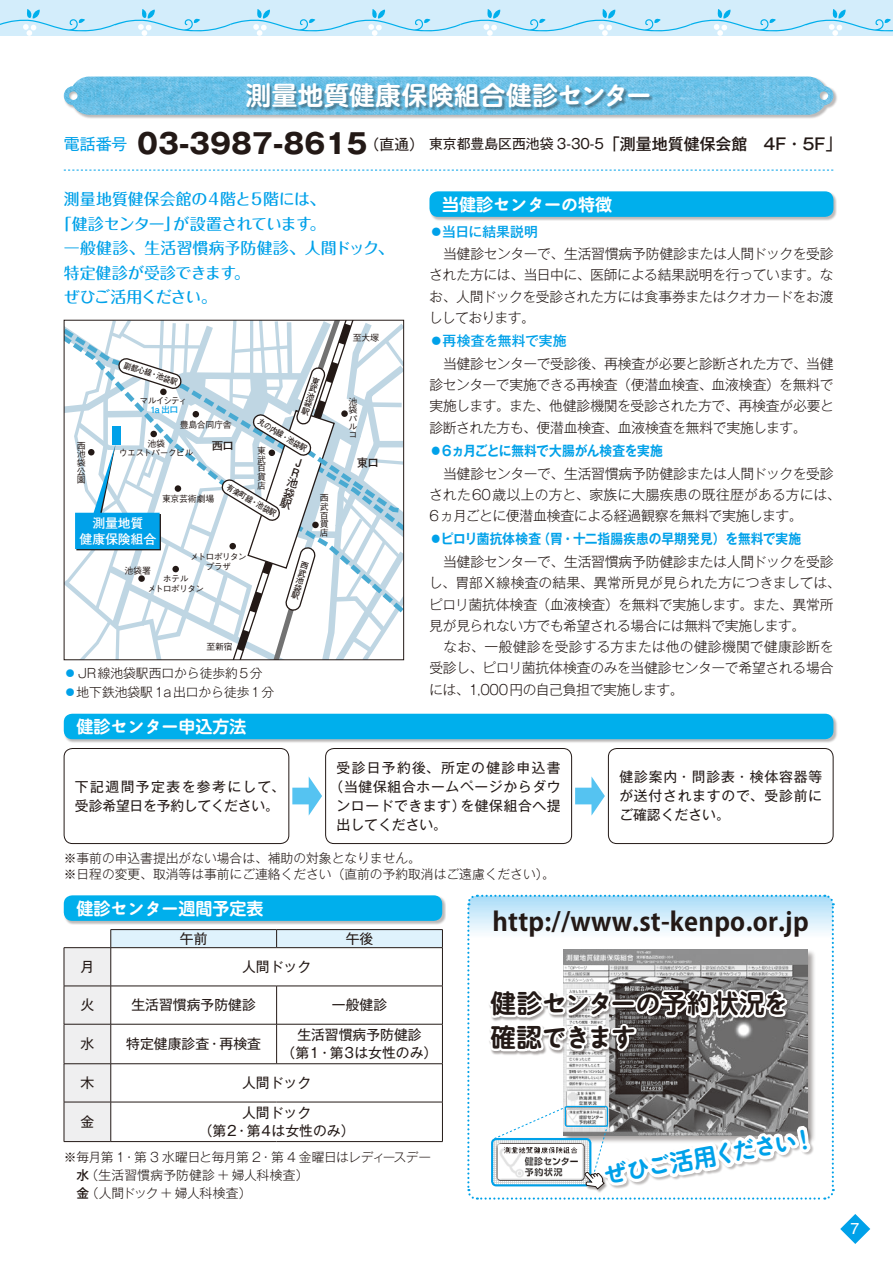
<style>
.page{position:relative;width:893px;height:1263px;background:#fff}
.page>*{position:absolute;margin:0;border:0;box-sizing:border-box;transform-origin:0 0}
.t1{font:700 27.6px "Gothic MB101 Pro";color:#231916}
.t2{font:700 25.5px "Koz Go Pro";letter-spacing:.01em;color:#231916}
.t3{font:700 25.5px "Shin M Go Pro De";letter-spacing:.03em;color:#fff}
.t4{font:700 25.5px "Shin M Go Pro De";letter-spacing:.025em;color:#231916}
.t5{font:700 25.5px "Maru Anti Std De";color:#231916}
.t6{font:700 23.4px "Maru Anti Std De";color:#00a1e9}
.t7{font:700 16.95px "Shin M Go Pro De";color:#fff}
.t8{font:500 15.9px "Maru Fo Pro";letter-spacing:-.005em;color:#00a1e9}
.t9{font:500 15.9px "Gothic MB101 Pro";color:#231916}
.t10{font:500 15.9px "Maru Fo Pro";letter-spacing:-.05em;color:#00a1e9}
.t11{font:500 15.9px "Maru Fo Pro";letter-spacing:-.065em;color:#00a1e9}
.t12{font:15.9px "Helvetica LT Std";color:#fff}
.t13{font:300 13.8px/21.3px "Gothic MB101 Pro";letter-spacing:-.02em;color:#231916;text-align:justify}
.t14{font:13.8px/19.2px "Gothic MB101 Pro";letter-spacing:.04em;color:#231916;text-align:justify}
.t15{font:13.8px/18.1px "Gothic MB101 Pro";color:#231916;text-align:center}
.t16{font:700 13.8px "Gothic MB101 Pro De";letter-spacing:-.005em;color:#00a1e9;scale:.92 1}
.t17{font:13.8px/19.2px "Gothic MB101 Pro";letter-spacing:-.01em;color:#231916}
.t18{font:700 13.8px "Gothic MB101 Pro De";letter-spacing:-.03em;color:#00a1e9;scale:.92 1}
.t19{font:500 13.8px "Gothic MB101 Pro";color:#00a1e9}
.t20{font:13.8px "Gothic MB101 Pro";letter-spacing:.095em;color:#231916}
.t21{font:700 13.05px/16.2px "Futo Go B101 Pro";letter-spacing:-.025em;color:#fff;text-align:center}
.t22{font:300 12.75px/15.9px "Gothic MB101 Pro";color:#231916}
.t23{font:300 12.75px/18.1px "Gothic MB101 Pro";letter-spacing:-.025em;color:#231916}
.t24{font:700 11.4px/10.9px "Futo Go B101 Pro";color:#231916;text-align:justify}
.t25{font:500 9px/8.7px "Gothic BBB Pro";letter-spacing:-.07em;color:#231916;text-align:justify}
.t26{font:500 9px/9.8px "Gothic BBB Pro";letter-spacing:-.095em;color:#231916;text-align:center}
.t27{font:700 9px "Futo Go B101 Pro";color:#00a1e9}
.t28{font:700 8.1px "Futo Go B101 Pro";color:#231916;scale:.9 1}
.t29{font:700 8.1px/7.9px "Futo Go B101 Pro";color:#231916;text-align:justify}
.s1{font-family:"Maru Anti Std De"}
.s2{font-family:"Futo Go B101 Pro";font-weight:700;color:#00a1e9}
.s3{font-weight:400;font-size:13.8px}
.s4{font-weight:500}
.s5{font-family:"Shin M Go Pro De"}
</style>
<div class="page">
<div style="left:0;top:0;width:893px;height:36px;background:#d3edfb"></div>
<svg style="left:0;top:9px;width:893px;height:27px"></svg>
<div style="left:64px;top:748px;width:225px;height:96px;border:1px solid #231916;border-radius:9px"></div>
<div style="left:325px;top:748px;width:247px;height:96px;border:1px solid #231916;border-radius:9px"></div>
<div style="left:608px;top:748px;width:225px;height:96px;border:1px solid #231916;border-radius:9px"></div>
<svg style="left:292px;top:776px;width:30px;height:39px"></svg>
<svg style="left:575px;top:776px;width:30px;height:39px"></svg>
<svg style="left:66px;top:322px;width:336px;height:336px"></svg>
<div style="left:269px;top:449px;width:6px;height:7px;background:#231916;border-radius:50%"></div>
<div style="left:312px;top:522px;width:7px;height:6px;background:#231916;border-radius:50%"></div>
<div style="left:341px;top:410px;width:7px;height:7px;background:#231916;border-radius:50%"></div>
<div style="left:150px;top:431px;width:7px;height:6px;background:#231916;border-radius:50%"></div>
<div style="left:88px;top:449px;width:7px;height:6px;background:#231916;border-radius:50%"></div>
<div style="left:112px;top:426px;width:9px;height:19px;background:#00a1e9"></div>
<div style="left:64px;top:320px;width:340px;height:340px;border:1px solid #231916"></div>
<svg style="left:64px;top:894px;width:806px;height:350px"></svg>
<div style="left:429px;top:192px;width:408px;height:29px;background:#231916;opacity:.3"></div>
<div style="left:429px;top:191px;width:404px;height:26px;background:#00afec;border-radius:9px"></div>
<div style="left:64px;top:714px;width:774px;height:29px;background:#231916;opacity:.3"></div>
<div style="left:64px;top:714px;width:769px;height:25px;background:#00afec;border-radius:9px"></div>
<div style="left:64px;top:896px;width:382px;height:29px;background:#231916;opacity:.3"></div>
<div style="left:64px;top:895px;width:378px;height:26px;background:#00afec;border-radius:9px"></div>
<svg style="left:64px;top:170px;width:769px;height:1px"></svg>
<div style="left:64px;top:77px;width:774px;height:42px;background:#231916;opacity:.3"></div>
<img style="left:64px;top:77px;width:769px;height:38px">
<div style="left:247px;top:84px;width:406px;height:28px;background:#231916;opacity:.4"></div>
<h2 class="t3" style="left:246px;top:75px;width:407px">測量地質健康保険組合健診<span class="s1">センター</span></h2>
<h1 class="t1" style="left:64px;top:121px;width:362px"><sup>電話番号　</sup>03-3987-8615<sup>（直通）</sup></h1>
<p class="t8" style="left:64px;top:187px;width:263px">測量地質健保会館の4階と5階には、</p>
<p class="t10" style="left:56px;top:211px;width:271px">「健診センター」が設置されています。</p>
<p class="t8" style="left:64px;top:236px;width:331px">一般健診、生活習慣病予防健診、人間ドック、</p>
<p class="t8" style="left:64px;top:260px;width:187px">特定健診が受診できます。</p>
<p class="t11" style="left:64px;top:284px;width:154px">ぜひご活用ください。</p>
<p class="t28" style="left:126px;top:359px;width:64px;rotate:18deg">副都心線・池袋駅</p>
<p class="t25" style="left:140px;top:395px;width:49px">マルイシティ</p>
<p class="t27" style="left:150px;top:402px;width:29px">1a 出口</p>
<p class="t29" style="left:313px;top:375px;width:6px;rotate:18deg">東武池袋駅</p>
<p class="t28" style="left:262px;top:415px;width:63px;rotate:31deg">丸の内線・池袋駅</p>
<p class="t25" style="left:180px;top:419px;width:53px">豊島合同庁舎</p>
<p class="t25" style="left:77px;top:440px;width:10px">西池袋公園</p>
<p class="t25" style="left:119px;top:437px;width:76px;line-height:9.8px;text-align:center">池袋<br>ウエストパークビル</p>
<p class="t24" style="left:212px;top:439px;width:24px">西口</p>
<p class="t25" style="left:257px;top:445px;width:10px">東武百貨店</p>
<p class="t24" style="left:295px;top:454px;width:8px;rotate:17deg">ＪＲ池袋駅</p>
<p class="t28" style="left:231px;top:481px;width:63px;rotate:30deg">有楽町線・池袋駅</p>
<p class="t25" style="left:162px;top:494px;width:54px">東京芸術劇場</p>
<p class="t21" style="left:80px;top:513px;width:78px">測量地質<br>健康保険組合</p>
<p class="t26" style="left:190px;top:551px;width:58px">メトロポリタンプラザ</p>
<p class="t26" style="left:147px;top:572px;width:58px">ホテル<br>メトロポリタン</p>
<p class="t25" style="left:125px;top:565px;width:28px">池袋署</p>
<p class="t29" style="left:302px;top:559px;width:6px;rotate:17deg">西武池袋駅</p>
<p class="t25" style="left:320px;top:492px;width:10px">西武百貨店</p>
<p class="t25" style="left:206px;top:641px;width:28px">至新宿</p>
<p class="t22" style="left:64px;top:661px;width:212px;line-height:19.2px"><span class="s2">◦</span>JR線池袋駅西口から徒歩約5分<span class="s2">◦</span>地下鉄池袋駅1a出口から徒歩1分</p>
<p class="t7" style="left:77px;top:713px;width:172px">健診<span class="s1">センター</span>申込方法</p>
<p class="t25" style="left:353px;top:332px;width:28px">至大塚</p>
<p class="t25" style="left:348px;top:396px;width:10px;line-height:8.2px">池袋パルコ</p>
<p class="t24" style="left:357px;top:455px;width:24px">東口</p>
<p class="t9" style="left:429px;top:131px;width:414px"><span class="s3">東京都豊島区西池袋 3-30-5</span>「測量地質健保会館　4F・5F」</p>
<p class="t7" style="left:442px;top:190px;width:172px">当健診<span class="s1">センターの</span>特徴</p>
<p class="t19" style="left:429px;top:220px;width:110px">◦当日に結果説明</p>
<p class="t13" style="left:429px;top:241px;width:406px">　当健診センターで、生活習慣病予防健診または人間ドックを受診された方には、当日中に、医師による結果説明を行っています。なお、人間ドックを受診された方には食事券またはクオカードをお渡ししております。</p>
<p class="t19" style="left:429px;top:330px;width:139px">◦再検査を無料で実施</p>
<p class="t13" style="left:429px;top:351px;width:406px">　当健診センターで受診後、再検査が必要と診断された方で、当健診センターで実施できる再検査（便潜血検査、血液検査）を無料で実施します。また、他健診機関を受診された方で、再検査が必要と診断された方も、便潜血検査、血液検査を無料で実施します。</p>
<p class="t18" style="left:429px;top:439px;width:255px">◦６ヵ月ごとに無料で大腸がん検査を実施</p>
<p class="t13" style="left:429px;top:461px;width:413px;text-align:left">　当健診センターで、生活習慣病予防健診または人間ドックを受診された60歳以上の方と、家族に大腸疾患の既往歴がある方には、<br>6ヵ月ごとに便潜血検査による経過観察を無料で実施します。</p>
<p class="t16" style="left:429px;top:528px;width:406px">◦ピロリ菌抗体検査（胃・十二指腸疾患の早期発見）を無料で実施</p>
<p class="t13" style="left:429px;top:549px;width:413px;text-align:left">　当健診センターで、生活習慣病予防健診または人間ドックを受診し、胃部Ｘ線検査の結果、異常所見が見られた方につきましては、ピロリ菌抗体検査（血液検査）を無料で実施します。また、異常所見が見られない方でも希望される場合には無料で実施します。<br>　なお、一般健診を受診する方または他の健診機関で健康診断を受診し、ピロリ菌抗体検査のみを当健診センターで希望される場合には、1,000円の自己負担で実施します。</p>
<p class="t17" style="left:75px;top:775px;width:211px">下記週間予定表を参考にして、受診希望日を予約してください。</p>
<p class="t20" style="left:337px;top:756px;width:226px">受診日予約後、所定の健診申込書</p>
<p class="t14" style="left:330px;top:775px;width:233px">（当健保組合ホームページからダウ</p>
<p class="t14" style="left:337px;top:794px;width:226px">ンロードできます）を健保組合へ提</p>
<p class="t15" style="left:337px;top:814px;width:112px">出してください。</p>
<p class="t22" style="left:64px;top:848px;width:493px">※ 事前の申込書提出がない場合は、補助の対象となりません。<br>※ 日程の変更、取消等は事前にご連絡ください（直前の予約取消はご遠慮ください）。</p>
<p class="t14" style="left:619px;top:765px;width:204px">健診案内・問診表・検体容器等が送付されますので、受診前にご確認ください。</p>
<p class="t7" style="left:77px;top:894px;width:189px">健診<span class="s1">センター</span>週間予定表</p>
<p class="t14" style="left:180px;top:927px;width:29px">午前</p>
<p class="t14" style="left:346px;top:927px;width:29px">午後</p>
<p class="t14" style="left:80px;top:955px;width:15px">月</p>
<p class="t14" style="left:242px;top:955px;width:71px">人間ドック</p>
<p class="t14" style="left:80px;top:993px;width:15px">火</p>
<p class="t15" style="left:131px;top:994px;width:126px">生活習慣病予防健診</p>
<p class="t14" style="left:332px;top:993px;width:57px">一般健診</p>
<p class="t14" style="left:80px;top:1032px;width:15px">水</p>
<p class="t15" style="left:126px;top:1033px;width:136px">特定健康診査・再検査</p>
<p class="t15" style="left:282px;top:1024px;width:157px">生活習慣病予防健診<br>（第1・第3は女性のみ）</p>
<p class="t14" style="left:80px;top:1071px;width:15px">木</p>
<p class="t14" style="left:242px;top:1071px;width:71px">人間ドック</p>
<p class="t14" style="left:80px;top:1110px;width:15px">金</p>
<p class="t15" style="left:199px;top:1102px;width:157px">人間ドック<br>（第2・第4は女性のみ）</p>
<p class="t23" style="left:77px;top:1146px;width:356px;text-indent:-13px">※ 毎月第 1・第 3 水曜日と毎月第 2・第 4 金曜日はレディースデー<span class="s4">水</span>（生活習慣病予防健診 + 婦人科検査）<br><span class="s4">金</span>（人間ドック + 婦人科検査）</p>
<h2 class="t2" style="left:492px;top:905px;width:318px">http://www.st-kenpo.or.jp</h2>
<h2 class="t4" style="left:490px;top:983px;width:300px">健診<span class="s1">センターの</span>予約状況<span class="s1">を</span></h2>
<h2 class="t5" style="left:490px;top:1018px;width:147px"><span class="s5">確認</span>できます</h2>
<h3 class="t6" style="left:601px;top:1158px;width:216px;rotate:-10deg">ぜひご<span class="s5">活用</span>ください<span class="s5">！</span></h3>
<p class="t12" style="left:851px;top:1219px;width:10px">7</p>
</div>
